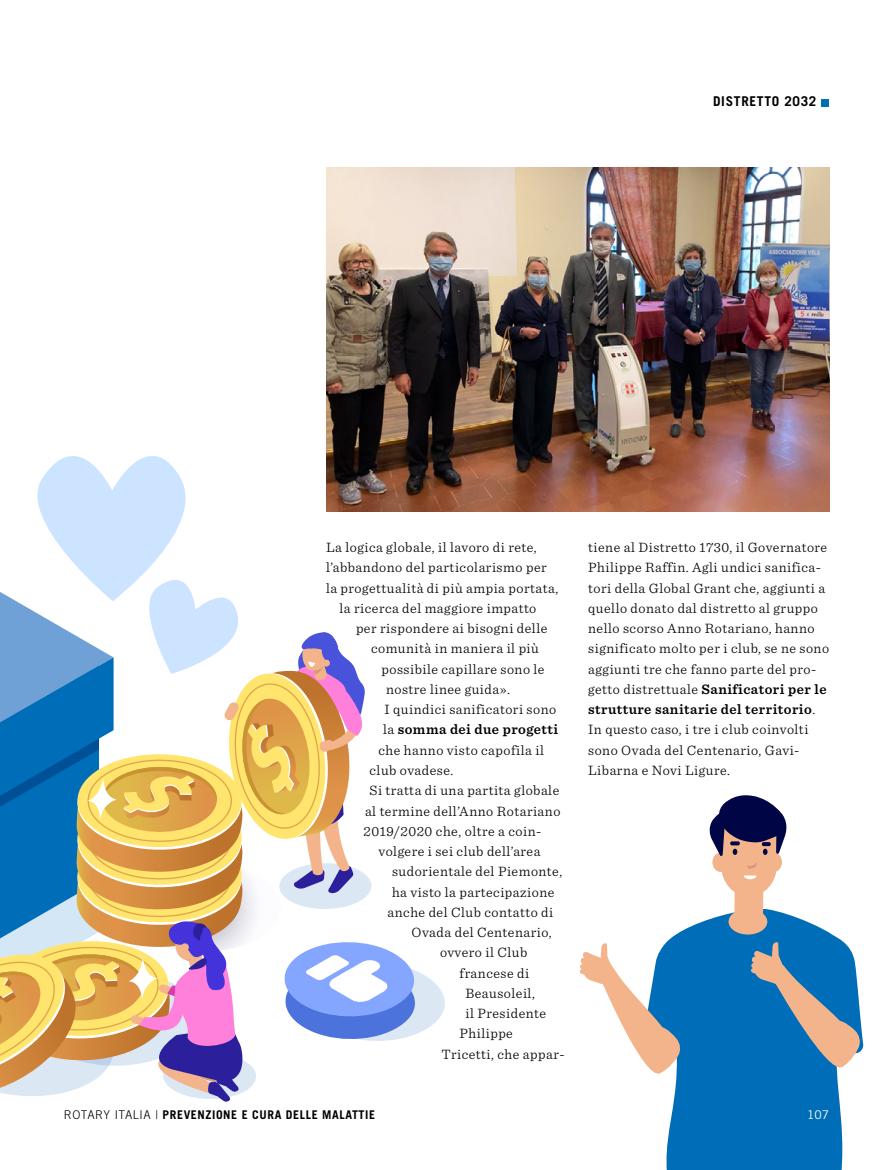
<style>
.page{position:relative;width:893px;height:1170px;background:#fff}
.page>*{position:absolute;margin:0;border:0;box-sizing:border-box;transform-origin:0 0}
.t1{font:300 14.25px/20.2px "Sentinel";letter-spacing:.035em;color:#000}
.t2{font:600 14.25px "Sentinel";letter-spacing:.035em;color:#000}
.t3{font:700 13.5px "Trade Gothic";letter-spacing:.05em;color:#000}
.t4{font:700 12px "Trade Gothic";letter-spacing:.05em;color:#000}
.t5{font:12px "Trade Gothic";color:#fff}
.s1{font-weight:300}
.s2{font-weight:600}
</style>
<div class="page">
<img style="left:326px;top:167px;width:503px;height:344px">
<svg style="left:0;top:422px;width:445px;height:680px"></svg>
<div style="left:666px;top:1078px;width:177px;height:91px;background:#006db8"></div>
<svg style="left:579px;top:795px;width:285px;height:283px"></svg>
<div style="left:821px;top:99px;width:8px;height:7px;background:#006db8"></div>
<p class="t3" style="left:713px;top:93px;width:105px">DISTRETTO 2032</p>
<p class="t1" style="left:326px;top:536px;width:212px">La logica globale, il lavoro di rete,</p>
<p class="t1" style="left:326px;top:556px;width:222px">l’abbandono del particolarismo per</p>
<p class="t1" style="left:326px;top:576px;width:234px">la progettualità di più ampia portata,</p>
<p class="t1" style="left:339px;top:597px;width:198px">la ricerca del maggiore impatto</p>
<p class="t1" style="left:356px;top:617px;width:193px">per rispondere ai bisogni delle</p>
<p class="t1" style="left:371px;top:637px;width:169px">comunità in maniera il più</p>
<p class="t1" style="left:381px;top:657px;width:165px">possibile capillare sono le</p>
<p class="t1" style="left:386px;top:678px;width:126px">nostre linee guida».</p>
<p class="t1" style="left:384px;top:698px;width:173px">I quindici sanificatori sono</p>
<p class="t2" style="left:383px;top:718px;width:177px"><span class="s1">la</span> somma dei due progetti</p>
<p class="t1" style="left:378px;top:738px;width:167px">che hanno visto capofila il</p>
<p class="t1" style="left:369px;top:759px;width:85px">club ovadese.</p>
<p class="t1" style="left:369px;top:779px;width:191px">Si tratta di una partita globale</p>
<p class="t1" style="left:365px;top:799px;width:197px">al termine dell’Anno Rotariano</p>
<p class="t1" style="left:363px;top:819px;width:179px">2019/2020 che, oltre a coin-</p>
<p class="t1" style="left:378px;top:840px;width:164px">volgere i sei club dell’area</p>
<p class="t1" style="left:392px;top:860px;width:172px">sudorientale del Piemonte,</p>
<p class="t1" style="left:392px;top:880px;width:164px">ha visto la partecipazione</p>
<p class="t1" style="left:387px;top:900px;width:167px">anche del Club contatto di</p>
<p class="t1" style="left:411px;top:921px;width:142px">Ovada del Centenario,</p>
<p class="t1" style="left:440px;top:941px;width:89px">ovvero il Club</p>
<p class="t1" style="left:459px;top:961px;width:71px">francese di</p>
<p class="t1" style="left:465px;top:981px;width:71px">Beausoleil,</p>
<p class="t1" style="left:465px;top:1002px;width:82px">il Presidente</p>
<p class="t1" style="left:459px;top:1022px;width:55px">Philippe</p>
<p class="t1" style="left:441px;top:1042px;width:125px">Tricetti, che appar-</p>
<p class="t1" style="left:588px;top:536px;width:242px">tiene al Distretto 1730, il Governatore Philippe Raffin. Agli undici sanifica&shy;tori della Global Grant che, aggiunti a quello donato dal distretto al gruppo nello scorso Anno Rotariano, hanno significato molto per i club, se ne sono aggiunti tre che fanno parte del pro&shy;getto distrettuale <span class="s2">Sanificatori per le strutture sanitarie del territorio</span>.<br>In questo caso, i tre i club coinvolti sono Ovada del Centenario, Gavi-Libarna e Novi Ligure.</p>
<p class="t4" style="left:64px;top:1107px;width:313px"><span class="s1">ROTARY ITALIA |</span> PREVENZIONE E CURA DELLE MALATTIE</p>
<p class="t5" style="left:807px;top:1107px;width:23px">107</p>
</div>
